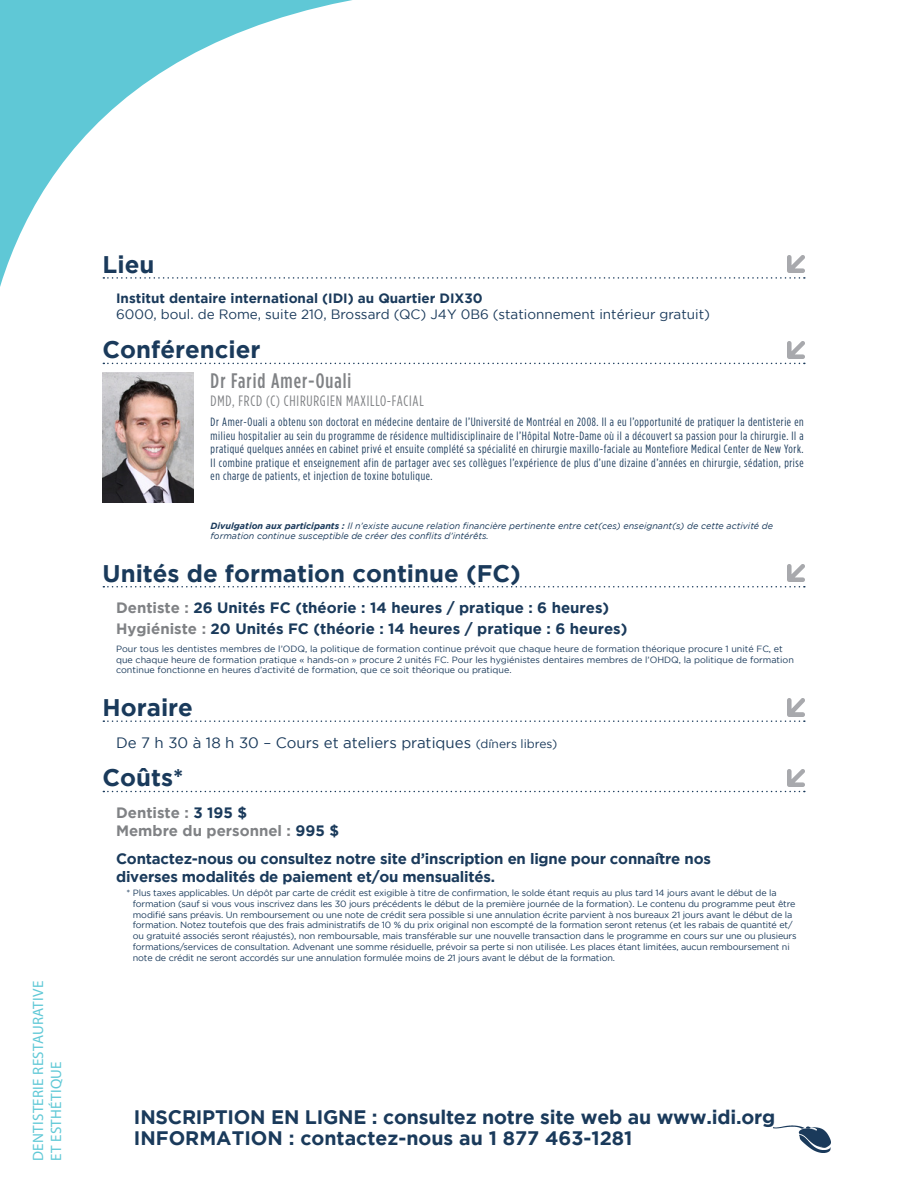
<style>
.page{position:relative;width:918px;height:1188px;background:#fff}
.page>*{position:absolute;margin:0;border:0;box-sizing:border-box;transform-origin:0 0}
.titre_crédits{font:700 24px "Gotham";color:#1a3a5b}
.titre_conférenciers{font:700 24px "Gotham";color:#1a3a5b}
.titre_horaire{font:700 24px "Gotham";color:#1a3a5b}
.titre_coûts{font:700 24px "Gotham";color:#1a3a5b}
.titre_lieu{font:700 24px "Gotham";color:#1a3a5b}
.nom_conférencier{font:500 21px "Gotham Condensed";letter-spacing:.05em;color:#808285}
.texte_objectifs_fin{font:700 19.5px "Gotham";letter-spacing:-.01em;color:#1a3a5b}
.petit_texte{font:700 15px/18px "Gotham";letter-spacing:-.015em;color:#1a3a5b}
.texte_crédits{font:700 15px "Gotham";color:#1a3a5b}
.jour{font:15px "Gotham";color:#1a3a5b}
.type_de_gens{font:700 15px/18px "Gotham";color:#808285}
.lettres_noblesse{font:15px "Gotham Condensed";letter-spacing:.05em;color:#808285}
.section_gestion_prat{font:15px/18px "Myriad Pro";letter-spacing:.02em;color:#5fc8d6}
.texte_lieu{font:13.5px "Gotham";color:#1a3a5b}
.texte_lieu_bold{font:700 13.5px "Gotham";color:#1a3a5b}
.texte_conférenciers{font:12px/13.5px "Gotham Condensed";letter-spacing:.05em;color:#1a3a5b;text-align:justify}
.petit_texte-2{font:9px/10.8px "Gotham";letter-spacing:-.015em;color:#1a3a5b}
.petit_texte-3{font:italic 9px/10.8px "Gotham";color:#1a3a5b}
.s1{font-weight:700}
.s2{color:#808285}
.s3{font-size:12px}
.s4{color:#1a3a5b}
</style>
<div class="page">
<svg style="left:469px;top:277px;width:336px;height:2px"></svg>
<svg style="left:103px;top:363px;width:702px;height:1px"></svg>
<img style="left:787px;top:256px;width:18px;height:17px">
<img style="left:787px;top:341px;width:18px;height:17px">
<img style="left:103px;top:373px;width:90px;height:130px">
<svg style="left:103px;top:586px;width:702px;height:2px"></svg>
<svg style="left:103px;top:720px;width:702px;height:2px"></svg>
<svg style="left:103px;top:791px;width:702px;height:1px"></svg>
<img style="left:787px;top:565px;width:18px;height:17px">
<img style="left:787px;top:699px;width:18px;height:17px">
<img style="left:787px;top:769px;width:18px;height:17px">
<svg style="left:0;top:0;width:466px;height:287px"></svg>
<img style="left:773px;top:1125px;width:57px;height:28px">
<p class="section_gestion_prat" style="left:29px;top:1161px;width:181px;rotate:-90deg">DENTISTERIE RESTAURATIVE<br>ET ESTHÉTIQUE</p>
<p class="titre_lieu" style="left:103px;top:250px;width:53px">Lieu</p>
<p class="texte_lieu_bold" style="left:116px;top:290px;width:368px">Institut dentaire international (IDI) au Quartier DIX30</p>
<p class="texte_lieu" style="left:116px;top:306px;width:595px">6000, boul. de Rome, suite 210, Brossard (QC) J4Y 0B6 (stationnement intérieur gratuit)</p>
<p class="titre_conférenciers" style="left:103px;top:336px;width:159px">Conférencier</p>
<p class="nom_conférencier" style="left:211px;top:369px;width:142px">Dr Farid Amer-Ouali</p>
<p class="lettres_noblesse" style="left:211px;top:392px;width:215px">DMD, FRCD (C) CHIRURGIEN MAXILLO-FACIAL</p>
<p class="texte_conférenciers" style="left:211px;top:415px;width:595px">Dr Amer-Ouali a obtenu son doctorat en médecine dentaire de l’Université de Montréal en 2008. Il a eu l’opportunité de pratiquer la dentisterie en milieu hospitalier au sein du programme de résidence multidisciplinaire de l’Hôpital Notre-Dame où il a découvert sa passion pour la chirurgie. Il a pratiqué quelques années en cabinet privé et ensuite complété sa spécialité en chirurgie maxillo-faciale au Montefiore Medical Center de New York.<br>Il combine pratique et enseignement afin de partager avec ses collègues l’expérience de plus d’une dizaine d’années en chirurgie, sédation, prise en charge de patients, et injection de toxine botulique.</p>
<p class="petit_texte-3" style="left:211px;top:520px;width:564px"><span class="s1">Divulgation aux participants :</span> Il n’existe aucune relation financière pertinente entre cet(ces) enseignant(s) de cette activité de formation continue susceptible de créer des conflits d’intérêts.</p>
<p class="titre_crédits" style="left:103px;top:559px;width:420px">Unités de formation continue (FC)</p>
<p class="texte_crédits" style="left:116px;top:599px;width:495px"><span class="s2">Dentiste :</span> 26 Unités FC (théorie : 14 heures / pratique : 6 heures)</p>
<p class="texte_crédits" style="left:116px;top:620px;width:513px"><span class="s2">Hygiéniste :</span> 20 Unités FC (théorie : 14 heures / pratique : 6 heures)</p>
<p class="petit_texte-2" style="left:116px;top:643px;width:679px">Pour tous les dentistes membres de l’ODQ, la politique de formation continue prévoit que chaque heure de formation théorique procure 1 unité FC, et que chaque heure de formation pratique « hands-on » procure 2 unités FC. Pour les hygiénistes dentaires membres de l’OHDQ, la politique de formation continue fonctionne en heures d’activité de formation, que ce soit théorique ou pratique.</p>
<p class="titre_horaire" style="left:103px;top:694px;width:92px">Horaire</p>
<p class="jour" style="left:116px;top:734px;width:443px">De 7 h 30 à 18 h 30 – Cours et ateliers pratiques <span class="s3">(dîners libres)</span></p>
<p class="titre_coûts" style="left:103px;top:764px;width:82px">Coûts*</p>
<p class="type_de_gens" style="left:116px;top:803px;width:224px">Dentiste : <span class="s4">3 195 $<br></span>Membre du personnel : <span class="s4">995 $</span></p>
<p class="petit_texte" style="left:116px;top:849px;width:596px">Contactez-nous ou consultez notre site d’inscription en ligne pour connaître nos diverses modalités de paiement et/ou mensualités.</p>
<p class="petit_texte-2" style="left:133px;top:887px;width:665px;text-indent:-6px">* Plus taxes applicables. Un dépôt par carte de crédit est exigible à titre de confirmation, le solde étant requis au plus tard 14 jours avant le début de la formation (sauf si vous vous inscrivez dans les 30 jours précédents le début de la première journée de la formation). Le contenu du programme peut être modifié sans préavis. Un remboursement ou une note de crédit sera possible si une annulation écrite parvient à nos bureaux 21 jours avant le début de la formation. Notez toutefois que des frais administratifs de 10 % du prix original non escompté de la formation seront retenus (et les rabais de quantité et/ ou gratuité associés seront réajustés), non remboursable, mais transférable sur une nouvelle transaction dans le programme en cours sur une ou plusieurs formations/services de consultation. Advenant une somme résiduelle, prévoir sa perte si non utilisée. Les places étant limitées, aucun remboursement ni note de crédit ne seront accordés sur une annulation formulée moins de 21 jours avant le début de la formation.</p>
<p class="texte_objectifs_fin" style="left:134px;top:1106px;width:643px">INSCRIPTION EN LIGNE : consultez notre site web au www.idi.org</p>
<p class="texte_objectifs_fin" style="left:134px;top:1127px;width:500px">INFORMATION : contactez-nous au 1 877 463-1281</p>
</div>
